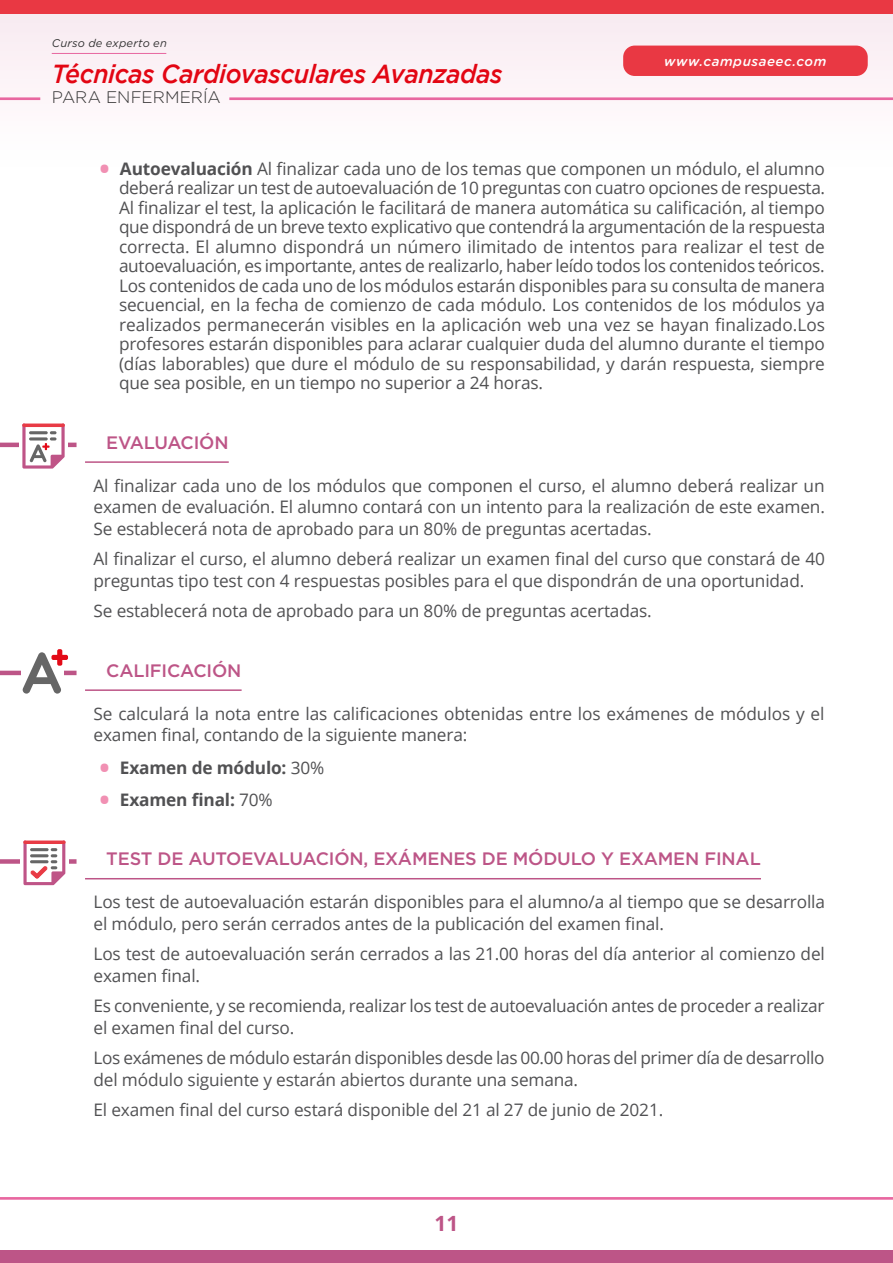
<style>
.page{position:relative;width:893px;height:1263px;background:#fff}
.page>*{position:absolute;margin:0;border:0;box-sizing:border-box;transform-origin:0 0}
.t1{font:500 26.1px "Gotham";letter-spacing:-.015em;color:#e30613;scale:.95 1}
.t2{font:700 21px "Open Sans";color:#bd5587}
.t3{font:500 18px "Gotham";letter-spacing:-.01em;color:#bd5587}
.t4{font:17.25px/19.5px "Open Sans";letter-spacing:-.01em;color:#515153}
.t5{font:700 17.25px "Open Sans";letter-spacing:-.01em;color:#515153}
.t6{font:300 16.8px "Gotham";color:#333}
.t7{font:italic 500 13.35px "Gotham Rounded";letter-spacing:.04em;color:#fff}
.t8{font:italic 11.1px "Gotham";letter-spacing:.02em;color:#333}
.s1{font-size:36px;color:#f190b3}
.s2{font-weight:700}
.s3{font-weight:400;font-size:36px;color:#f190b3}
.s4{font-weight:400}
</style>
<div class="page">
<div style="left:0;top:11px;width:893px;height:159px;background:#fdf5f9"></div>
<hr style="left:0;top:97px;width:40px;height:3px;background:#e867a0">
<hr style="left:229px;top:97px;width:664px;height:3px;background:#e867a0">
<hr style="left:52px;top:53px;width:114px;height:1px;background:#e867a0">
<div style="left:623px;top:46px;width:245px;height:30px;background:#e93843;border-radius:12px"></div>
<div style="left:0;top:0;width:893px;height:14px;background:#e93843"></div>
<div style="left:0;top:1250px;width:893px;height:13px;background:#bd5587"></div>
<hr style="left:0;top:1197px;width:893px;height:3px;background:#e867a0">
<hr style="left:0;top:443px;width:77px;height:4px;background:#bd5587">
<hr style="left:85px;top:461px;width:144px;height:2px;background:#bd5587">
<hr style="left:0;top:671px;width:77px;height:4px;background:#bd5587">
<hr style="left:85px;top:689px;width:157px;height:2px;background:#bd5587">
<div style="left:0;top:859px;width:77px;height:5px;background:#bd5587"></div>
<hr style="left:85px;top:878px;width:676px;height:1px;background:#bd5587">
<div style="left:19px;top:419px;width:49px;height:37px;background:#fff"></div>
<svg style="left:22px;top:427px;width:43px;height:42px"></svg>
<svg style="left:22px;top:423px;width:43px;height:4px"></svg>
<div style="left:22px;top:657px;width:42px;height:40px;background:#fff"></div>
<svg style="left:23px;top:652px;width:38px;height:42px"></svg>
<div style="left:57px;top:649px;width:5px;height:17px;background:#e30a17;border-radius:2px"></div>
<div style="left:51px;top:655px;width:17px;height:5px;background:#e30a17;border-radius:2px"></div>
<div style="left:20px;top:840px;width:49px;height:30px;background:linear-gradient(to bottom,#fff,#fff)"></div>
<svg style="left:23px;top:844px;width:42px;height:41px"></svg>
<svg style="left:23px;top:840px;width:43px;height:4px"></svg>
<p class="t8" style="left:52px;top:37px;width:117px">Curso de experto en</p>
<h1 class="t1" style="left:52px;top:59px;width:476px">Técnicas Cardiovasculares Avanzadas</h1>
<p class="t6" style="left:52px;top:88px;width:170px">PARA ENFERMERÍA</p>
<p class="t7" style="left:664px;top:52px;width:164px">www.campusaeec.com</p>
<p class="t4" style="left:119px;top:158px;width:708px;text-align:justify;text-indent:-21px"><span class="s1">•</span> <span class="s2">Autoevaluación</span> Al finalizar cada uno de los temas que componen un módulo, el alumno deberá realizar un test de autoevaluación de 10 preguntas con cuatro opciones de respuesta.<br>Al finalizar el test, la aplicación le facilitará de manera automática su calificación, al tiempo que dispondrá de un breve texto explicativo que contendrá la argumentación de la respuesta correcta. El alumno dispondrá un número ilimitado de intentos para realizar el test de autoevaluación, es importante, antes de realizarlo, haber leído todos los contenidos teóricos.<br>Los contenidos de cada uno de los módulos estarán disponibles para su consulta de manera secuencial, en la fecha de comienzo de cada módulo. Los contenidos de los módulos ya realizados permanecerán visibles en la aplicación web una vez se hayan finalizado.Los profesores estarán disponibles para aclarar cualquier duda del alumno durante el tiempo (días laborables) que dure el módulo de su responsabilidad, y darán respuesta, siempre que sea posible, en un tiempo no superior a 24 horas.</p>
<p class="t3" style="left:106px;top:430px;width:124px">EVALUACIÓN</p>
<p class="t4" style="left:94px;top:474px;width:733px;line-height:21.8px;text-align:justify">Al finalizar cada uno de los módulos que componen el curso, el alumno deberá realizar un examen de evaluación. El alumno contará con un intento para la realización de este examen.<br>Se establecerá nota de aprobado para un 80% de preguntas acertadas.</p>
<p class="t4" style="left:94px;top:548px;width:733px;line-height:21.8px">Al finalizar el curso, el alumno deberá realizar un examen final del curso que constará de 40 preguntas tipo test con 4 respuestas posibles para el que dispondrán de una oportunidad.</p>
<p class="t4" style="left:94px;top:601px;width:560px">Se establecerá nota de aprobado para un 80% de preguntas acertadas.</p>
<p class="t3" style="left:106px;top:658px;width:137px">CALIFICACIÓN</p>
<p class="t4" style="left:94px;top:702px;width:732px;line-height:21.8px">Se calculará la nota entre las calificaciones obtenidas entre los exámenes de módulos y el examen final, contando de la siguiente manera:</p>
<p class="t5" style="left:98px;top:755px;width:228px"><span class="s3">•</span> Examen de módulo: <span class="s4">30%</span></p>
<p class="t5" style="left:98px;top:787px;width:176px"><span class="s3">•</span> Examen final: <span class="s4">70%</span></p>
<p class="t3" style="left:106px;top:847px;width:656px">TEST DE AUTOEVALUACIÓN, EXÁMENES DE MÓDULO Y EXAMEN FINAL</p>
<p class="t4" style="left:94px;top:891px;width:733px;line-height:21.8px">Los test de autoevaluación estarán disponibles para el alumno/a al tiempo que se desarrolla el módulo, pero serán cerrados antes de la publicación del examen final.</p>
<p class="t4" style="left:94px;top:943px;width:733px;line-height:21.8px">Los test de autoevaluación serán cerrados a las 21.00 horas del día anterior al comienzo del examen final.</p>
<p class="t4" style="left:94px;top:995px;width:732px;line-height:21.8px">Es conveniente, y se recomienda, realizar los test de autoevaluación antes de proceder a realizar el examen final del curso.</p>
<p class="t4" style="left:94px;top:1047px;width:732px;line-height:21.8px">Los exámenes de módulo estarán disponibles desde las 00.00 horas del primer día de desarrollo del módulo siguiente y estarán abiertos durante una semana.</p>
<p class="t4" style="left:94px;top:1100px;width:571px">El examen final del curso estará disponible del 21 al 27 de junio de 2021.</p>
<p class="t2" style="left:435px;top:1209px;width:25px">11</p>
</div>
